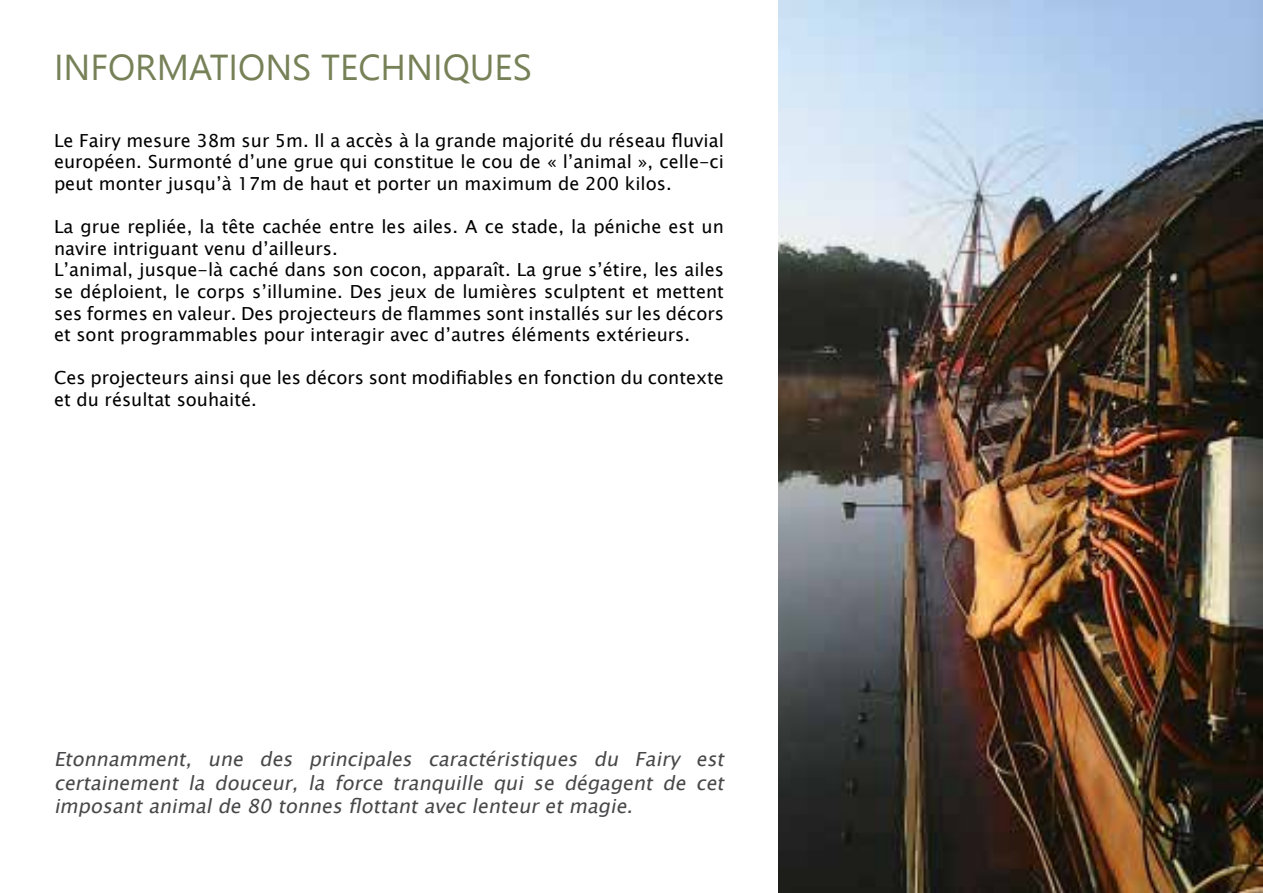
<style>
.page{position:relative;width:1263px;height:893px;background:#fff}
.page>*{position:absolute;margin:0;border:0;box-sizing:border-box;transform-origin:0 0}
.t1{font:36px "Leelawadee UI";color:#768157}
.t2{font:italic 19.5px/23.4px "Lucida Sans Unicode";color:#48484a;text-align:justify}
.t3{font:18px/21.6px "Lucida Sans Unicode";color:#000}
</style>
<div class="page">
<img style="left:778px;top:0;width:485px;height:893px">
<h1 class="t1" style="left:54px;top:42px;width:479px">INFORMATIONS TECHNIQUES</h1>
<p class="t3" style="left:54px;top:130px;width:671px;text-align:justify">Le Fairy mesure 38m sur 5m. Il a accès à la grande majorité du réseau fluvial européen. Surmonté d’une grue qui constitue le cou de « l’animal », celle-ci peut monter jusqu’à 17m de haut et porter un maximum de 200 kilos.</p>
<p class="t3" style="left:54px;top:216px;width:671px">La grue repliée, la tête cachée entre les ailes. A ce stade, la péniche est un navire intriguant venu d’ailleurs.<br>L’animal, jusque-là caché dans son cocon, apparaît. La grue s’étire, les ailes se déploient, le corps s’illumine. Des jeux de lumières sculptent et mettent ses formes en valeur. Des projecteurs de flammes sont installés sur les décors et sont programmables pour interagir avec d’autres éléments extérieurs.</p>
<p class="t3" style="left:54px;top:367px;width:671px">Ces projecteurs ainsi que les décors sont modifiables en fonction du contexte et du résultat souhaité.</p>
<p class="t2" style="left:54px;top:747px;width:677px">Etonnamment, une des principales caractéristiques du Fairy est certainement la douceur, la force tranquille qui se dégagent de cet imposantanimalde 80 tonnesflottantaveclenteuretmagie.</p>
</div>
